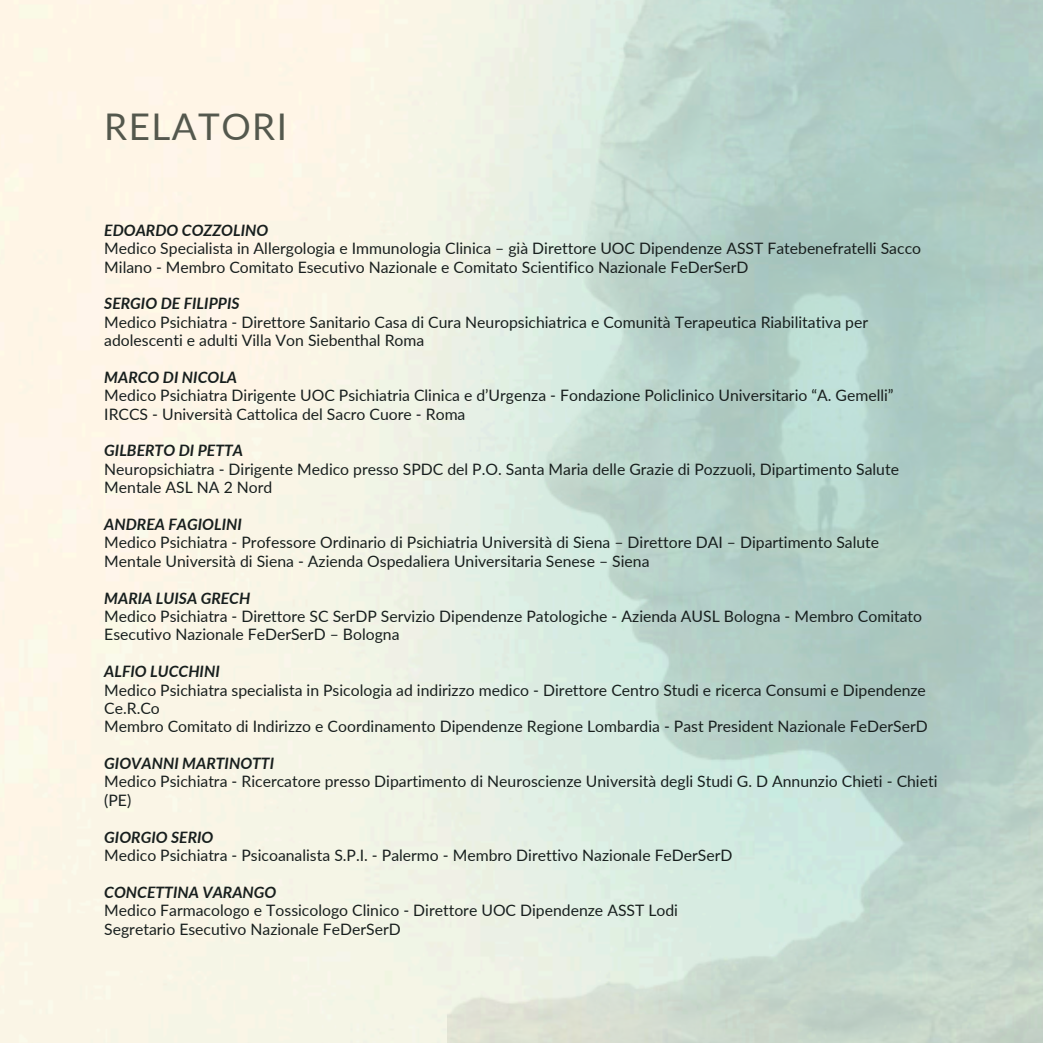
<style>
.page{position:relative;width:1043px;height:1043px;background:#fff}
.page>*{position:absolute;margin:0;border:0;box-sizing:border-box;transform-origin:0 0}
.t1{font:36.75px "Lato";letter-spacing:.04em;color:#54584d}
.t2{font:15.75px/18.4px "Lato";color:#181f1e}
.t3{font:italic 700 15.75px "Lato";color:#181f1e}
</style>
<div class="page">
<h1 class="t1" style="left:104px;top:101px;width:184px">RELATORI</h1>
<p class="t3" style="left:104px;top:218px;width:165px">EDOARDO COZZOLINO</p>
<p class="t2" style="left:104px;top:238px;width:818px">Medico Specialista in Allergologia e Immunologia Clinica – già Direttore UOC Dipendenze ASST Fatebenefratelli Sacco<br>Milano - Membro Comitato Esecutivo Nazionale e Comitato Scientifico Nazionale FeDerSerD</p>
<p class="t3" style="left:104px;top:292px;width:137px">SERGIO DE FILIPPIS</p>
<p class="t2" style="left:104px;top:312px;width:765px">Medico Psichiatra - Direttore Sanitario Casa di Cura Neuropsichiatrica e Comunità Terapeutica Riabilitativa per adolescenti e adulti Villa Von Siebenthal Roma</p>
<p class="t3" style="left:104px;top:365px;width:134px">MARCO DI NICOLA</p>
<p class="t2" style="left:104px;top:385px;width:790px">Medico Psichiatra Dirigente UOC Psichiatria Clinica e d’Urgenza - Fondazione Policlinico Universitario “A. Gemelli”<br>IRCCS - Università Cattolica del Sacro Cuore - Roma</p>
<p class="t3" style="left:104px;top:439px;width:140px">GILBERTO DI PETTA</p>
<p class="t2" style="left:104px;top:459px;width:796px">Neuropsichiatra - Dirigente Medico presso SPDC del P.O. Santa Maria delle Grazie di Pozzuoli, Dipartimento Salute<br>Mentale ASL NA 2 Nord</p>
<p class="t3" style="left:104px;top:512px;width:139px">ANDREA FAGIOLINI</p>
<p class="t2" style="left:104px;top:532px;width:776px">Medico Psichiatra - Professore Ordinario di Psichiatria Università di Siena – Direttore DAI – Dipartimento Salute<br>Mentale Università di Siena - Azienda Ospedaliera Universitaria Senese – Siena</p>
<p class="t3" style="left:104px;top:586px;width:148px">MARIA LUISA GRECH</p>
<p class="t2" style="left:104px;top:606px;width:819px">Medico Psichiatra - Direttore SC SerDP Servizio Dipendenze Patologiche - Azienda AUSL Bologna - Membro Comitato<br>Esecutivo Nazionale FeDerSerD – Bologna</p>
<p class="t3" style="left:104px;top:659px;width:117px">ALFIO LUCCHINI</p>
<p class="t2" style="left:104px;top:679px;width:824px">Medico Psichiatra specialista in Psicologia ad indirizzo medico - Direttore Centro Studi e ricerca Consumi e Dipendenze<br>Ce.R.Co<br>Membro Comitato di Indirizzo e Coordinamento Dipendenze Regione Lombardia - Past President Nazionale FeDerSerD</p>
<p class="t3" style="left:104px;top:751px;width:171px">GIOVANNI MARTINOTTI</p>
<p class="t2" style="left:104px;top:771px;width:834px">Medico Psichiatra - Ricercatore presso Dipartimento di Neuroscienze Università degli Studi G. D Annunzio Chieti - Chieti (PE)</p>
<p class="t3" style="left:104px;top:825px;width:111px">GIORGIO SERIO</p>
<p class="t2" style="left:104px;top:845px;width:629px">Medico Psichiatra - Psicoanalista S.P.I. - Palermo - Membro Direttivo Nazionale FeDerSerD</p>
<p class="t3" style="left:104px;top:880px;width:174px">CONCETTINA VARANGO</p>
<p class="t2" style="left:104px;top:900px;width:575px">Medico Farmacologo e Tossicologo Clinico - Direttore UOC Dipendenze ASST Lodi<br>Segretario Esecutivo Nazionale FeDerSerD</p>
</div>
